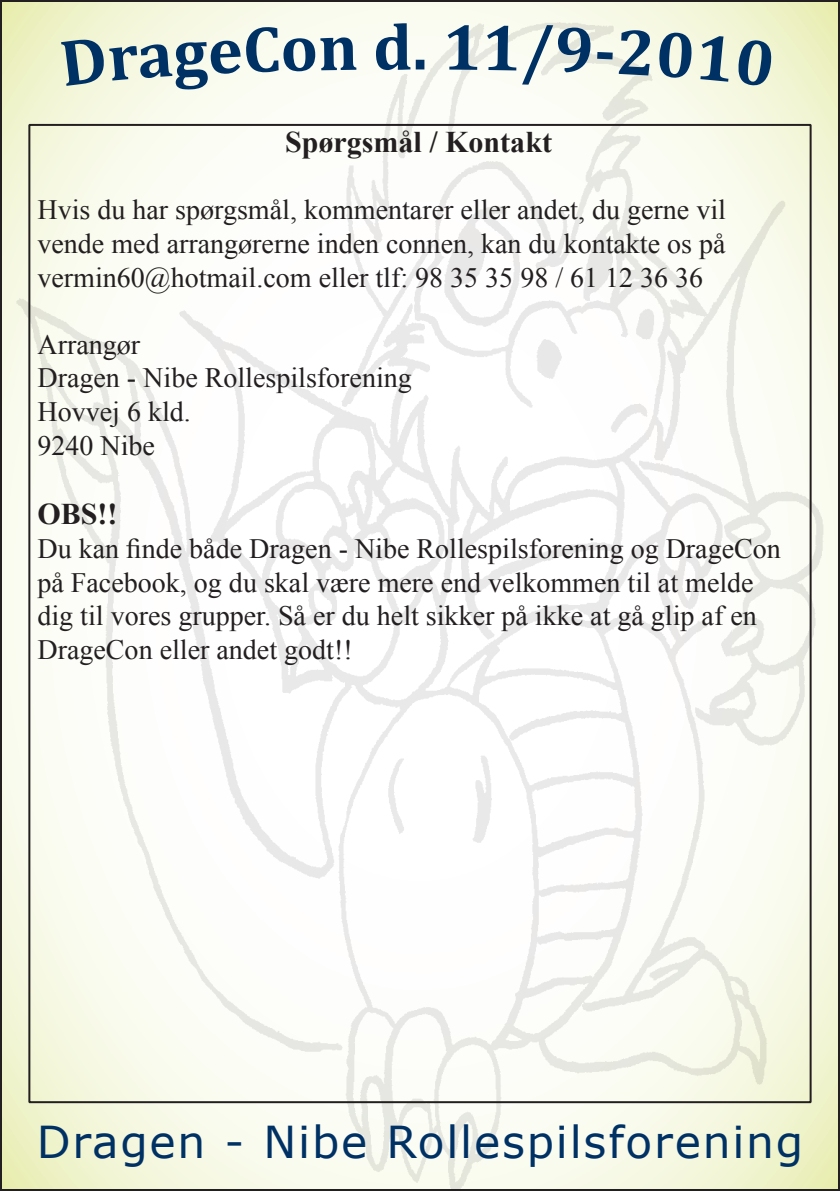
<style>
.page{position:relative;width:840px;height:1191px;background:#fff}
.page>*{position:absolute;margin:0;border:0;box-sizing:border-box;transform-origin:0 0}
.t1{font:700 66px "Cambria";color:#003165}
.t2{font:44px "Verdana";letter-spacing:.04em;color:#003165}
.t3{font:700 30px "Times New Roman";color:#231f20}
.t4{font:28px/33.6px "Times New Roman";color:#231f20}
</style>
<div class="page">
<img style="left:2px;top:0;width:837px;height:1191px">
<svg style="left:61px;top:27px;width:295px;height:63px"></svg>
<svg style="left:447px;top:24px;width:165px;height:61px"></svg>
<svg style="left:618px;top:29px;width:33px;height:46px;background:#f4f6e6"></svg>
<div style="left:657px;top:32px;width:35px;height:47px;background:#f7f9e5"></div>
<svg style="left:698px;top:35px;width:75px;height:52px;background:#f3f6da"></svg>
<h1 class="t1" style="left:373px;top:7px;width:56px">d.</h1>
<p class="t3" style="left:285px;top:121px;width:268px">Spørgsmål / Kontakt</p>
<p class="t4" style="left:37px;top:193px;width:689px;text-align:justify">Hvis du har spørgsmål, kommentarer eller andet, du gerne vil vende med arrangørerne inden connen, kan du kontakte os på vermin60@hotmail.com eller tlf: 98 35 35 98 / 61 12 36 36</p>
<p class="t4" style="left:37px;top:327px;width:376px">Arrangør<br>Dragen - Nibe Rollespilsforening<br>Hovvej 6 kld.<br>9240 Nibe</p>
<p class="t3" style="left:37px;top:493px;width:82px">OBS!!</p>
<p class="t4" style="left:37px;top:531px;width:744px">Du kan finde både Dragen - Nibe Rollespilsforening og DrageCon på Facebook, og du skal være mere end velkommen til at melde dig til vores grupper. Så er du helt sikker på ikke at gå glip af en DrageCon eller andet godt!!</p>
<h2 class="t2" style="left:37px;top:1114px;width:767px">Dragen - Nibe Rollespilsforening</h2>
</div>
